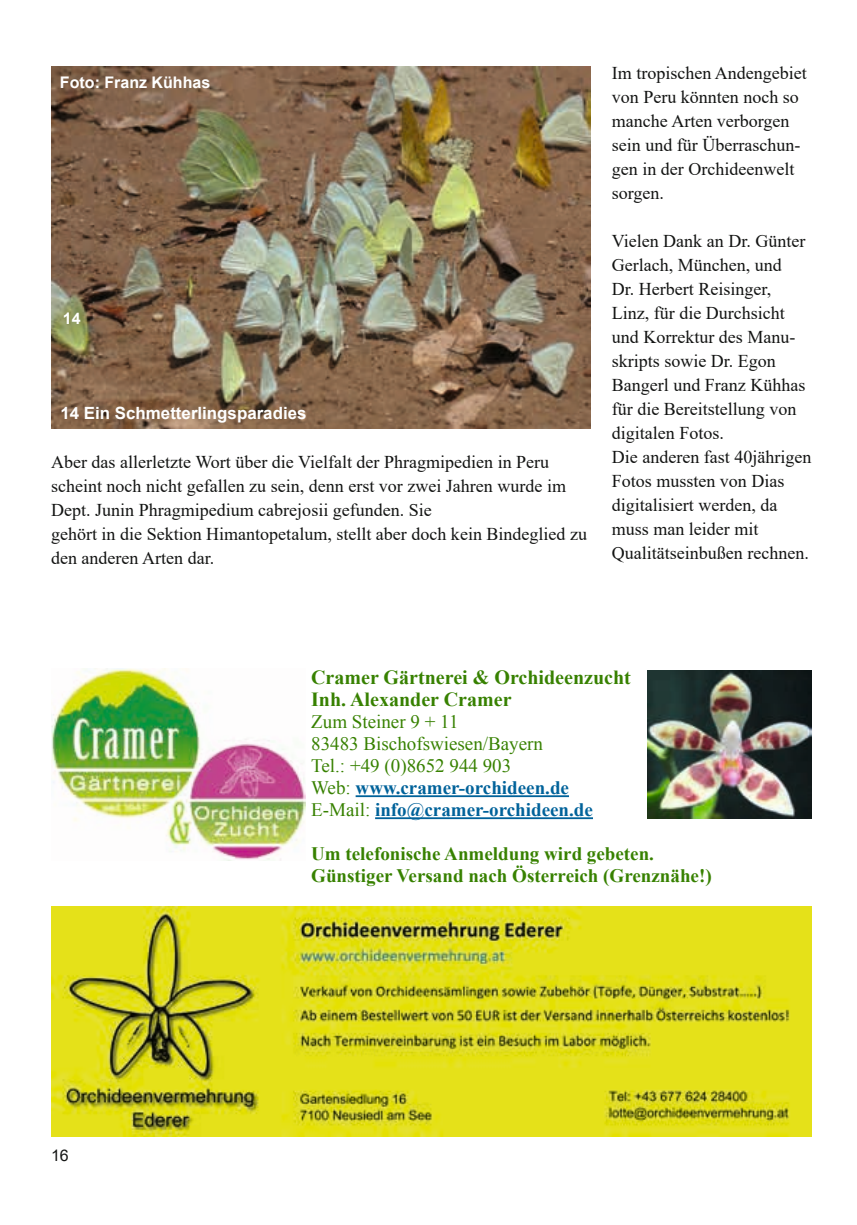
<style>
.page{position:relative;width:857px;height:1225px;background:#fff}
.page>*{position:absolute;margin:0;border:0;box-sizing:border-box;transform-origin:0 0}
.t1{font:700 20px/22px "Times New Roman";color:#378100}
.t2{font:19px/22px "Times New Roman";color:#378100}
.t3{font:700 19px/22px "Times New Roman";color:#378100}
.t4{font:18px/24px "Times New Roman";color:#131413}
.t5{font:700 16.8px "Arial";color:#fff}
.t6{font:700 16px "Arial";color:#fff}
.t7{font:16px "Arial";color:#131413}
.s1{font-weight:700;color:#00629a}
</style>
<div class="page">
<img style="left:51px;top:67px;width:539px;height:361px">
<img style="left:51px;top:906px;width:760px;height:230px">
<img style="left:51px;top:668px;width:254px;height:192px">
<hr style="left:355px;top:795px;width:213px;height:2px;background:#00629a">
<hr style="left:375px;top:817px;width:217px;height:2px;background:#00629a">
<img style="left:647px;top:671px;width:164px;height:148px">
<p class="t6" style="left:60px;top:71px;width:152px">Foto: Franz Kühhas</p>
<p class="t6" style="left:63px;top:307px;width:19px">14</p>
<p class="t5" style="left:60px;top:401px;width:247px">14 Ein Schmetterlingsparadies</p>
<p class="t4" style="left:51px;top:450px;width:537px">Aber das allerletzte Wort über die Vielfalt der Phragmipedien in Peru scheint noch nicht gefallen zu sein, denn erst vor zwei Jahren wurde im Dept. Junin Phragmipedium cabrejosii gefunden. Sie<br>gehört in die Sektion Himantopetalum, stellt aber doch kein Bindeglied zu den anderen Arten dar.</p>
<p class="t4" style="left:611px;top:61px;width:196px">Im tropischen Andengebiet von Peru könnten noch so manche Arten verborgen sein und für Überraschun&shy;gen in der Orchideenwelt sorgen.</p>
<p class="t4" style="left:611px;top:229px;width:201px">Vielen Dank an Dr. Günter<br>Gerlach, München, und<br>Dr. Herbert Reisinger,<br>Linz, für die Durchsicht und Korrektur des Manu&shy;skripts sowie Dr. Egon<br>Bangerl und Franz Kühhas für die Bereitstellung von digitalen Fotos.<br>Die anderen fast 40jährigen<br>Fotos mussten von Dias digitalisiert werden, da muss man leider mit<br>Qualitätseinbußen rechnen.</p>
<p class="t7" style="left:51px;top:1144px;width:19px">16</p>
<p class="t1" style="left:311px;top:666px;width:321px">Cramer Gärtnerei &amp; Orchideenzucht<br>Inh. Alexander Cramer</p>
<p class="t2" style="left:311px;top:710px;width:283px">Zum Steiner 9 + 11<br>83483 Bischofswiesen/Bayern<br>Tel.: +49 (0)8652 944 903<br>Web: <span class="s1">www.cramer-orchideen.de<br></span>E-Mail: <span class="s1">info@cramer-orchideen.de</span></p>
<p class="t3" style="left:311px;top:842px;width:402px">Um telefonische Anmeldung wird gebeten.<br>Günstiger Versand nach Österreich (Grenznähe!)</p>
</div>
